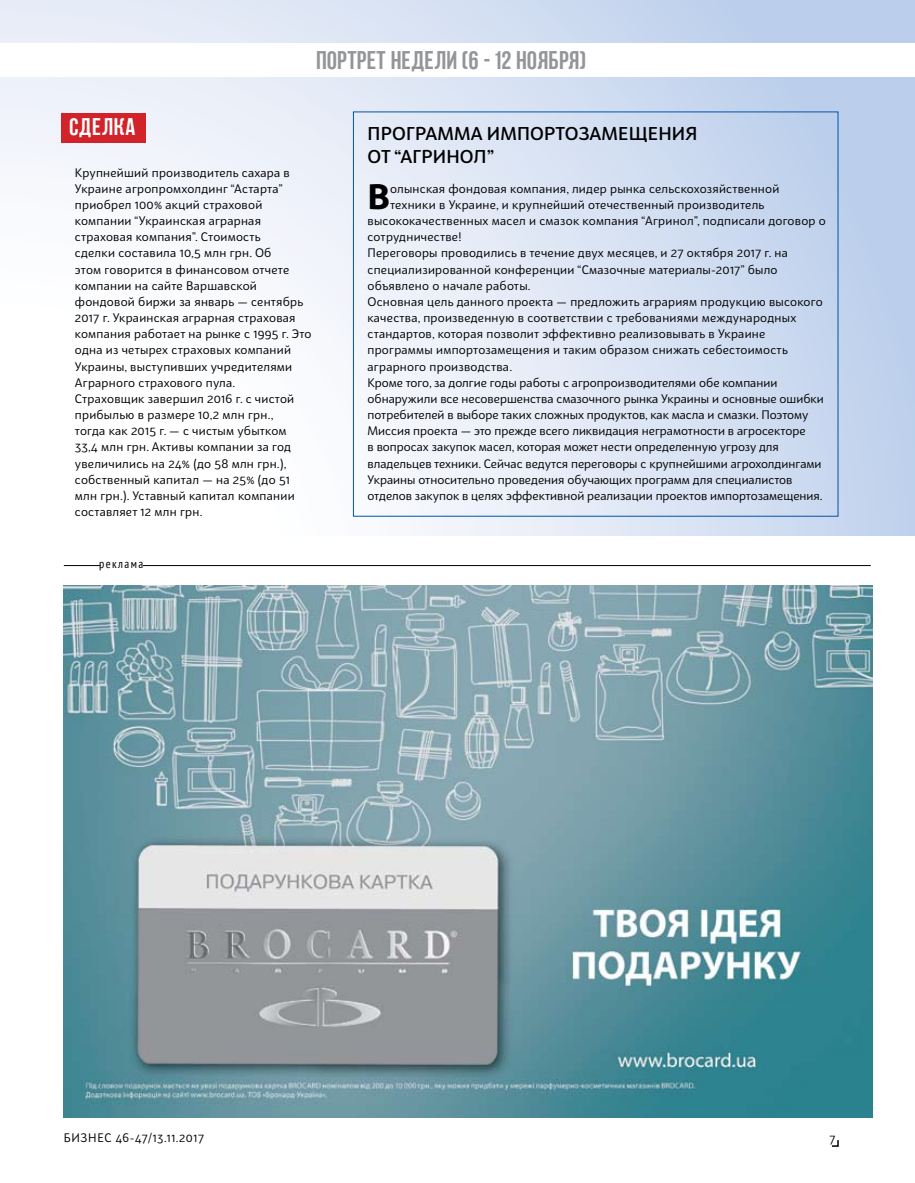
<style>
.page{position:relative;width:915px;height:1183px;background:#fff}
.page>*{position:absolute;margin:0;border:0;box-sizing:border-box;transform-origin:0 0}
.t1{font:700 34.2px "Bw Surco DEMO";color:#000}
.t2{font:25.5px "AA Bebas Neue";letter-spacing:.025em;color:#939598}
.t3{font:24px "AA Bebas Neue";letter-spacing:.05em;color:#fff}
.t4{font:500 18px/22.5px "Bw Surco DEMO";letter-spacing:.01em;color:#000}
.t5{font:12px/16.2px "Bw Surco DEMO";letter-spacing:.02em;color:#000}
.t6{font:12px "Bw Surco DEMO";color:#000}
.t7{font:12px "Bw Surco DEMO";letter-spacing:.05em;color:#000}
.t8{font:condensed 12px "PT Sans";letter-spacing:.12em;color:#000}
.t9{font:12px "Bw Surco DEMO";color:#000}
</style>
<div class="page">
<svg style="left:0;top:0;width:914px;height:536px"></svg>
<svg style="left:832px;top:1140px;width:7px;height:7px"></svg>
<div style="left:0;top:44px;width:914px;height:33px;background:#fff"></div>
<div style="left:61px;top:113px;width:85px;height:29px;background:#d2232a"></div>
<hr style="left:64px;top:565px;width:36px;height:1px;background:#000">
<hr style="left:143px;top:565px;width:727px;height:1px;background:#000">
<img style="left:64px;top:585px;width:808px;height:531px">
<h2 class="t2" style="left:316px;top:46px;width:271px">портрет недели (6 - 12 ноября)</h2>
<h3 class="t3" style="left:69px;top:113px;width:68px">Сделка</h3>
<p class="t5" style="left:75px;top:164px;width:238px">Крупнейший производитель сахара в Украине агропромхолдинг “Астарта” приобрел 100% акций страховой компании “Украинская аграрная страховая компания”. Стоимость<br>сделки составила 10,5 млн грн. Об<br>этом говорится в финансовом отчете компании на сайте Варшавской фондовой биржи за январь — сентябрь 2017 г. Украинская аграрная страховая компания работает на рынке с 1995 г. Это одна из четырех страховых компаний Украины, выступивших учредителями Аграрного страхового пула.<br>Страховщик завершил 2016 г. с чистой прибылью в размере 10,2 млн грн.,<br>тогда как 2015 г. — с чистым убытком 33,4 млн грн. Активы компании за год увеличились на 24% (до 58 млн грн.), собственный капитал — на 25% (до 51 млн грн.). Уставный капитал компании составляет 12 млн грн.</p>
<p class="t8" style="left:99px;top:556px;width:46px">реклама</p>
<h3 class="t4" style="left:367px;top:122px;width:331px">Программа импортозамещения от “Агринол”</h3>
<h1 class="t1" style="left:367px;top:173px;width:24px">В</h1>
<p class="t5" style="left:390px;top:180px;width:391px">олынская фондовая компания, лидер рынка сельскохозяйственной</p>
<p class="t5" style="left:390px;top:196px;width:376px">техники в Украине, и крупнейший отечественный производитель</p>
<p class="t5" style="left:367px;top:212px;width:459px">высококачественных масел и смазок компания “Агринол”, подписали договор о</p>
<p class="t5" style="left:367px;top:228px;width:95px">сотрудничестве!</p>
<p class="t5" style="left:367px;top:244px;width:421px">Переговоры проводились в течение двух месяцев, и 27 октября 2017 г. на</p>
<p class="t5" style="left:367px;top:261px;width:411px">специализированной конференции “Смазочные материалы-2017” было</p>
<p class="t5" style="left:367px;top:277px;width:165px">объявлено о начале работы.</p>
<p class="t5" style="left:367px;top:293px;width:456px">Основная цель данного проекта — предложить аграриям продукцию высокого</p>
<p class="t5" style="left:367px;top:309px;width:430px">качества, произведенную в соответствии с требованиями международных</p>
<p class="t5" style="left:367px;top:325px;width:399px">стандартов, которая позволит эффективно реализовывать в Украине</p>
<p class="t5" style="left:367px;top:341px;width:422px">программы импортозамещения и таким образом снижать себестоимость</p>
<p class="t5" style="left:367px;top:357px;width:146px">аграрного производства.</p>
<p class="t6" style="left:367px;top:374px;width:411px">Кроме того, за долгие годы работы с агропроизводителями обе компании</p>
<p class="t6" style="left:367px;top:390px;width:457px">обнаружили все несовершенства смазочного рынка Украины и основные ошибки</p>
<p class="t6" style="left:367px;top:406px;width:442px">потребителей в выборе таких сложных продуктов, как масла и смазки. Поэтому</p>
<p class="t6" style="left:367px;top:423px;width:439px">Миссия проекта — это прежде всего ликвидация неграмотности в агросекторе</p>
<p class="t6" style="left:367px;top:439px;width:413px">в вопросах закупок масел, которая может нести определенную угрозу для</p>
<p class="t6" style="left:367px;top:455px;width:455px">владельцев техники. Сейчас ведутся переговоры с крупнейшими агрохолдингами</p>
<p class="t6" style="left:367px;top:471px;width:426px">Украины относительно проведения обучающих программ для специалистов</p>
<p class="t6" style="left:367px;top:487px;width:456px">отделов закупок в целях эффективной реализации проектов импортозамещения.</p>
<p class="t7" style="left:64px;top:1129px;width:141px">Бизнес 46-47/13.11.2017</p>
<p class="t9" style="left:829px;top:1129px;width:7px">7</p>
</div>
